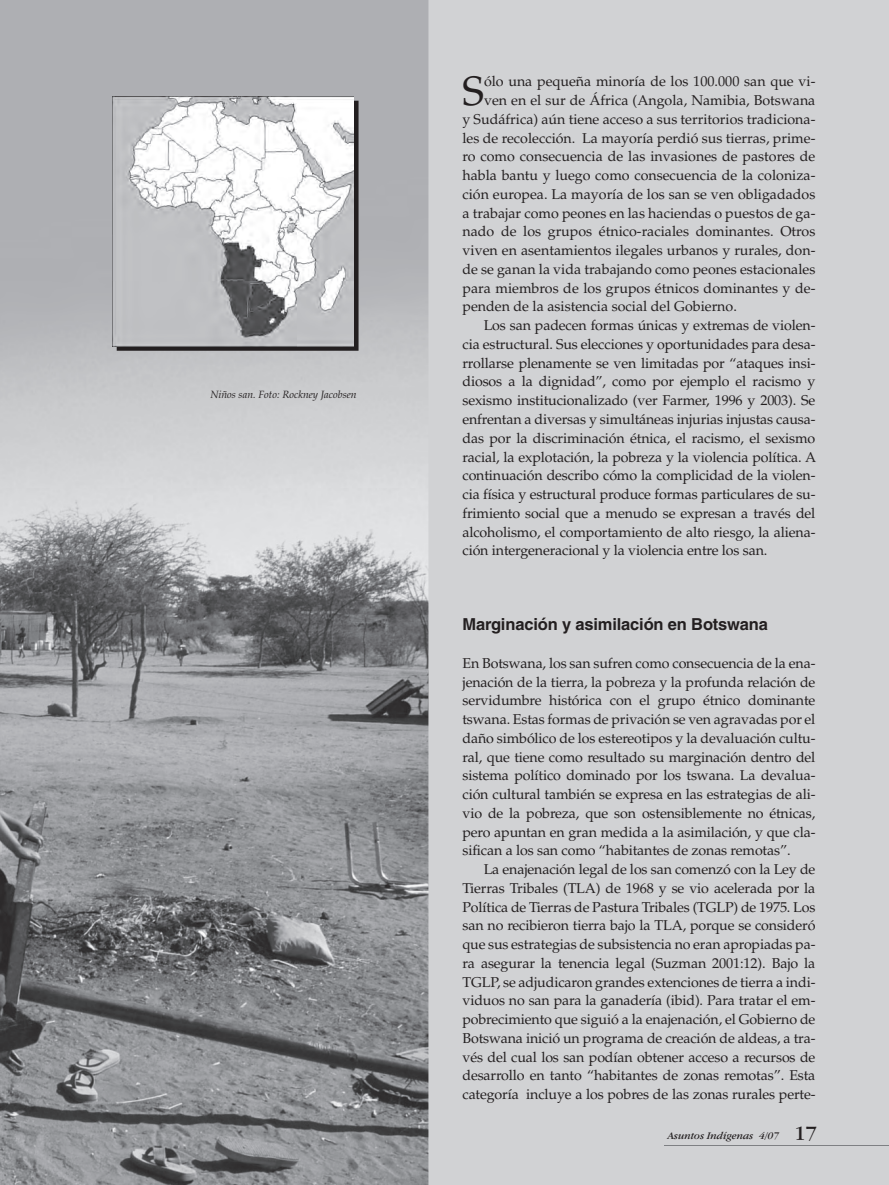
<style>
.page{position:relative;width:889px;height:1185px;background:#d1d2d4}
.page>*{position:absolute;margin:0;border:0;box-sizing:border-box;transform-origin:0 0}
.t1{font:41.1px "Palatino";color:#231f20}
.t2{font:700 16.5px "Helvetica";letter-spacing:-.01em;color:#231f20}
.t3{font:14.25px/18.8px "Palatino";letter-spacing:-.01em;color:#231f20;text-align:justify}
.t4{font:italic 10.5px "Palatino";color:#231f20}
.t5{font:italic 10.5px "Garamond IT Cby BT";color:#231f20}
.s1{font-style:normal;font-size:21px;color:#9d9fa2}
</style>
<div class="page">
<img style="left:0;top:0;width:428px;height:1185px">
<hr style="left:664px;top:1145px;width:225px;height:1px;background:#7e8083">
<img style="left:115px;top:98px;width:245px;height:255px">
<img style="left:113px;top:96px;width:240px;height:250px">
<p class="t4" style="left:210px;top:390px;width:148px">Niños san. Foto: Rockney Jacobsen</p>
<h1 class="t1" style="left:462px;top:75px;width:23px">S</h1>
<p class="t3" style="left:484px;top:74px;width:333px">ólo una pequeña minoría de los 100.000 san que vi-</p>
<p class="t3" style="left:484px;top:93px;width:333px">ven en el sur de África (Angola, Namibia, Botswana</p>
<p class="t3" style="left:462px;top:111px;width:354px">y Sudáfrica) aún tiene acceso a sus territorios tradiciona-</p>
<p class="t3" style="left:462px;top:130px;width:354px">les de recolección. La mayoría perdió sus tierras, prime-</p>
<p class="t3" style="left:462px;top:149px;width:354px">ro como consecuencia de las invasiones de pastores de</p>
<p class="t3" style="left:462px;top:168px;width:354px">habla bantu y luego como consecuencia de la coloniza-</p>
<p class="t3" style="left:462px;top:186px;width:354px">ción europea. La mayoría de los san se ven obligadados</p>
<p class="t3" style="left:462px;top:205px;width:354px">a trabajar como peones en las haciendas o puestos de ga-</p>
<p class="t3" style="left:462px;top:224px;width:354px">nado de los grupos étnico-raciales dominantes. Otros</p>
<p class="t3" style="left:462px;top:243px;width:354px">viven en asentamientos ilegales urbanos y rurales, don-</p>
<p class="t3" style="left:462px;top:261px;width:354px">de se ganan la vida trabajando como peones estacionales</p>
<p class="t3" style="left:462px;top:280px;width:354px">para miembros de los grupos étnicos dominantes y de-</p>
<p class="t3" style="left:462px;top:299px;width:276px">penden de la asistencia social del Gobierno.</p>
<p class="t3" style="left:484px;top:318px;width:333px">Los san padecen formas únicas y extremas de violen-</p>
<p class="t3" style="left:462px;top:336px;width:354px">cia estructural. Sus elecciones y oportunidades para desa-</p>
<p class="t3" style="left:462px;top:355px;width:354px">rrollarse plenamente se ven limitadas por “ataques insi-</p>
<p class="t3" style="left:462px;top:374px;width:354px">diosos a la dignidad”, como por ejemplo el racismo y</p>
<p class="t3" style="left:462px;top:393px;width:354px">sexismo institucionalizado (ver Farmer, 1996 y 2003). Se</p>
<p class="t3" style="left:462px;top:411px;width:354px">enfrentan a diversas y simultáneas injurias injustas causa-</p>
<p class="t3" style="left:462px;top:430px;width:354px">das por la discriminación étnica, el racismo, el sexismo</p>
<p class="t3" style="left:462px;top:449px;width:355px">racial, la explotación, la pobreza y la violencia política. A</p>
<p class="t3" style="left:462px;top:468px;width:354px">continuación describo cómo la complicidad de la violen-</p>
<p class="t3" style="left:462px;top:486px;width:354px">cia física y estructural produce formas particulares de su-</p>
<p class="t3" style="left:462px;top:505px;width:354px">frimiento social que a menudo se expresan a través del</p>
<p class="t3" style="left:462px;top:524px;width:354px">alcoholismo, el comportamiento de alto riesgo, la aliena-</p>
<p class="t3" style="left:462px;top:543px;width:306px">ción intergeneracional y la violencia entre los san.</p>
<p class="t2" style="left:462px;top:618px;width:307px">Marginación y asimilación en Botswana</p>
<p class="t3" style="left:462px;top:655px;width:354px">En Botswana, los san sufren como consecuencia de la ena&shy;jenación de la tierra, la pobreza y la profunda relación de servidumbre histórica con el grupo étnico dominante tswana. Estas formas de privación se ven agravadas por el daño simbólico de los estereotipos y la devaluación cultu&shy;ral, que tiene como resultado su marginación dentro del sistema político dominado por los tswana. La devalua&shy;ción cultural también se expresa en las estrategias de ali&shy;vio de la pobreza, que son ostensiblemente no étnicas, pero apuntan en gran medida a la asimilación, y que cla&shy;sifican a los san como “habitantes de zonas remotas”.</p>
<p class="t3" style="left:462px;top:861px;width:354px;text-indent:21px">La enajenación legal de los san comenzó con la Ley de Tierras Tribales (TLA) de 1968 y se vio acelerada por la Política de Tierras de Pastura Tribales (TGLP) de 1975. Los san no recibieron tierra bajo la TLA, porque se consideró que sus estrategias de subsistencia no eran apropiadas pa&shy;ra asegurar la tenencia legal (Suzman 2001:12). Bajo la TGLP, se adjudicaron grandes extenciones de tierra a indi&shy;viduos no san para la ganadería (ibid). Para tratar el em&shy;pobrecimiento que siguió a la enajenación, el Gobierno de Botswana inició un programa de creación de aldeas, a tra&shy;vés del cual los san podían obtener acceso a recursos de desarrollo en tanto “habitantes de zonas remotas”. Esta categoría incluye a los pobres de las zonas rurales perte-</p>
<p class="t5" style="left:668px;top:1132px;width:150px">Asuntos Indígenas 4/07 <span class="s1">17</span></p>
</div>
